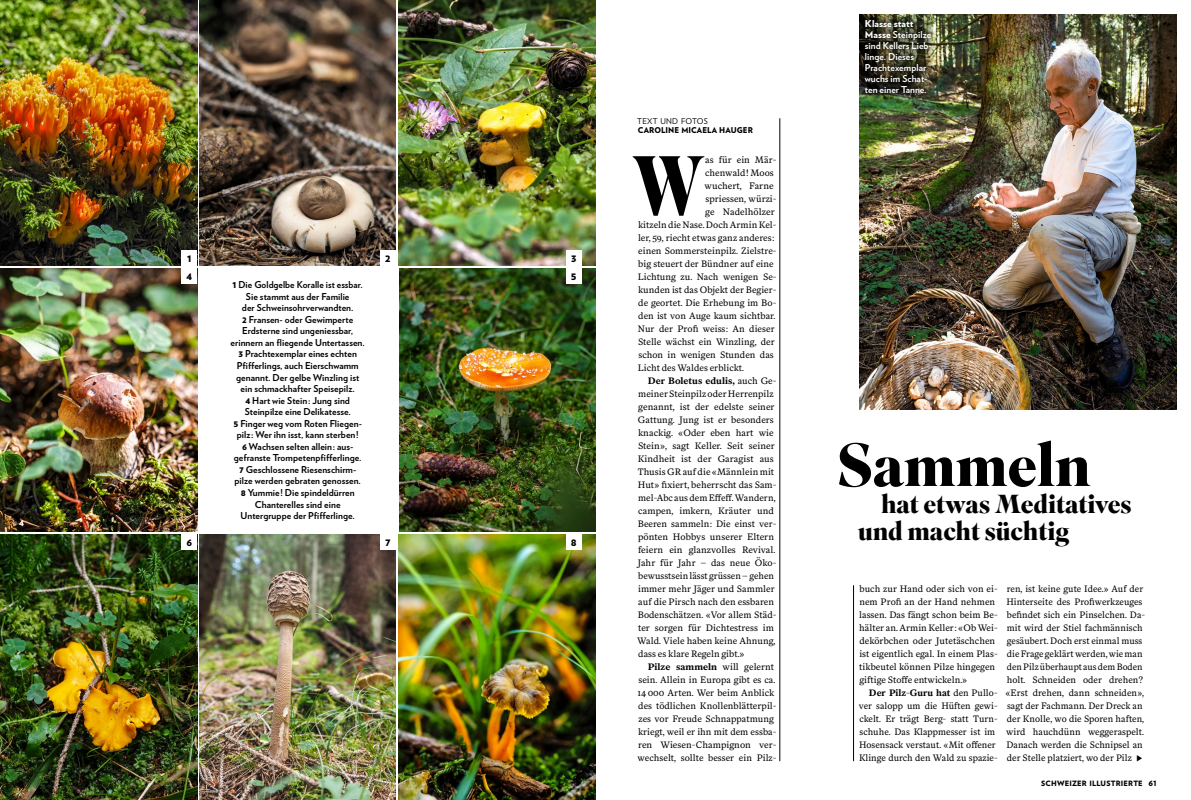
<style>
.page{position:relative;width:1191px;height:800px;background:#fff}
.page>*{position:absolute;margin:0;border:0;box-sizing:border-box;transform-origin:0 0}
._501_a___Initial_Sup{font:900 83.5px "Superior Title";color:#000;scale:.75 1}
._710_Umlauf_SupBo_26{font:700 60px "Superior Title";letter-spacing:-.01em;color:#000}
._710_Umlauf_SupBo_26-2{font:700 26px "Superior Title";letter-spacing:-.01em;color:#000}
._800_Legi_9_5_VBold{font:900 11px "Verlag";color:#000}
._800_Legi_9_5_VBold-2{font:700 9.5px/11.5px "Verlag";letter-spacing:.005em;color:#000;text-align:center}
._800_Legi_9_5_VBold-3{font:700 9.5px/11px "Verlag";letter-spacing:.005em;color:#fff}
._800_Legi_9_5_VBold-4{font:900 9.5px "Verlag";color:#fff}
._502_LT_SupTxt_BS_EZ{font:9.2px/13px "Superior Text";color:#000}
._500_LT_SupTxt_BS_x0{font:9.2px/13px "Superior Text";color:#000}
._501_a___Initial_Sup-2{font:9.2px "Superior Text";color:#000}
._400_AUTOR_VerBlack{font:900 8px/9.5px "Verlag";letter-spacing:.01em;color:#000}
.t1{font:900 7.3px "Verlag";letter-spacing:.025em;color:#000}
.s1{font-weight:900;font-size:10px}
.s2{font-weight:900}
.s3{font-weight:400}
.s4{font-weight:700}
</style>
<div class="page">
<img style="left:0;top:0;width:197px;height:265px">
<img style="left:400px;top:268px;width:195px;height:263px">
<img style="left:0;top:534px;width:197px;height:265px">
<img style="left:200px;top:0;width:195px;height:265px">
<img style="left:0;top:268px;width:197px;height:263px">
<img style="left:200px;top:534px;width:195px;height:265px">
<img style="left:398px;top:0;width:197px;height:265px">
<img style="left:859px;top:14px;width:317px;height:396px">
<img style="left:398px;top:534px;width:197px;height:265px">
<svg style="left:859px;top:99px;width:74px;height:4px"></svg>
<div style="left:182px;top:250px;width:15px;height:15px;background:#fff"></div>
<div style="left:182px;top:268px;width:15px;height:15px;background:#fff"></div>
<div style="left:182px;top:534px;width:15px;height:16px;background:#fff"></div>
<div style="left:380px;top:534px;width:15px;height:16px;background:#fff"></div>
<div style="left:566px;top:534px;width:15px;height:16px;background:#fff"></div>
<div style="left:566px;top:268px;width:15px;height:15px;background:#fff"></div>
<div style="left:380px;top:250px;width:15px;height:15px;background:#fff"></div>
<div style="left:566px;top:250px;width:15px;height:15px;background:#fff"></div>
<div style="left:858px;top:13px;width:79px;height:86px;background:#000;opacity:.75"></div>
<hr style="left:853px;top:585px;width:1px;height:176px;background:#000">
<hr style="left:779px;top:118px;width:1px;height:643px;background:#000">
<p class="_800_Legi_9_5_VBold-4" style="left:19px;top:515px;width:6px">4</p>
<p class="_800_Legi_9_5_VBold" style="left:187px;top:248px;width:6px">1</p>
<p class="_800_Legi_9_5_VBold" style="left:187px;top:266px;width:7px">4</p>
<p class="_800_Legi_9_5_VBold-2" style="left:231px;top:278px;width:136px"><span class="s1">1</span> Die Goldgelbe Koralle ist essbar.<br>Sie stammt aus der Familie<br>der Schweinsohrverwandten.<br><span class="s2">2</span> Fransen- oder Gewimperte<br>Erdsterne sind ungeniessbar, erinnern an fliegende Untertassen.</p>
<p class="_800_Legi_9_5_VBold-2" style="left:236px;top:348px;width:125px"><span class="s2">3</span> Prachtexemplar eines echten<br>Pfifferlings, auch Eierschwamm genannt. Der gelbe Winzling ist ein schmackhafter Speisepilz.</p>
<p class="_800_Legi_9_5_VBold-2" style="left:233px;top:394px;width:130px"><span class="s2">4</span> Hart wie Stein: Jung sind<br>Steinpilze eine Delikatesse.<br><span class="s2">5</span> Finger weg vom Roten Fliegen&shy;pilz: Wer ihn isst, kann sterben!</p>
<p class="_800_Legi_9_5_VBold-2" style="left:234px;top:440px;width:129px"><span class="s2">6</span> Wachsen selten allein: aus&shy;gefranste Trompetenpfifferlinge.</p>
<p class="_800_Legi_9_5_VBold-2" style="left:234px;top:463px;width:128px"><span class="s2">7</span> Geschlossene Riesenschirm&shy;pilze werden gebraten genossen.</p>
<p class="_800_Legi_9_5_VBold-2" style="left:241px;top:486px;width:116px"><span class="s2">8</span> Yummie! Die spindeldürren<br>Chanterelles sind eine<br>Untergruppe der Pfifferlinge.</p>
<p class="_800_Legi_9_5_VBold" style="left:385px;top:248px;width:7px">2</p>
<p class="_800_Legi_9_5_VBold" style="left:571px;top:248px;width:7px">3</p>
<p class="_800_Legi_9_5_VBold" style="left:571px;top:266px;width:7px">5</p>
<p class="_800_Legi_9_5_VBold" style="left:187px;top:533px;width:7px">6</p>
<p class="_800_Legi_9_5_VBold" style="left:385px;top:533px;width:7px">7</p>
<p class="_800_Legi_9_5_VBold" style="left:571px;top:533px;width:7px">8</p>
<p class="_400_AUTOR_VerBlack" style="left:637px;top:116px;width:117px"><span class="s3">TEXT UND FOTOS<br></span>CAROLINE MICAELA HAUGER</p>
<p class="_501_a___Initial_Sup" style="left:632px;top:133px;width:99px">W</p>
<p class="_501_a___Initial_Sup-2" style="left:705px;top:153px;width:73px">as für ein Mär-</p>
<p class="_501_a___Initial_Sup-2" style="left:705px;top:166px;width:70px">chenwald! Moos</p>
<p class="_501_a___Initial_Sup-2" style="left:704px;top:179px;width:71px">wuchert, Farne</p>
<p class="_501_a___Initial_Sup-2" style="left:705px;top:192px;width:73px">spriessen, würzi-</p>
<p class="_501_a___Initial_Sup-2" style="left:705px;top:205px;width:71px">ge Nadelhölzer</p>
<p class="_501_a___Initial_Sup-2" style="left:638px;top:218px;width:140px">kitzeln die Nase. Doch Armin Kel-</p>
<p class="_501_a___Initial_Sup-2" style="left:638px;top:231px;width:138px">ler, 59, riecht etwas ganz anderes:</p>
<p class="_501_a___Initial_Sup-2" style="left:638px;top:244px;width:140px">einen Sommersteinpilz. Zielstre-</p>
<p class="_501_a___Initial_Sup-2" style="left:638px;top:257px;width:137px">big steuert der Bündner auf eine</p>
<p class="_501_a___Initial_Sup-2" style="left:638px;top:270px;width:140px">Lichtung zu. Nach wenigen Se-</p>
<p class="_501_a___Initial_Sup-2" style="left:638px;top:283px;width:140px">kunden ist das Objekt der Begier-</p>
<p class="_501_a___Initial_Sup-2" style="left:638px;top:296px;width:140px">de geortet. Die Erhebung im Bo-</p>
<p class="_501_a___Initial_Sup-2" style="left:638px;top:309px;width:139px">den ist von Auge kaum sichtbar.</p>
<p class="_501_a___Initial_Sup-2" style="left:638px;top:322px;width:138px">Nur der Profi weiss: An dieser</p>
<p class="_501_a___Initial_Sup-2" style="left:638px;top:335px;width:138px">Stelle wächst ein Winzling, der</p>
<p class="_501_a___Initial_Sup-2" style="left:638px;top:348px;width:137px">schon in wenigen Stunden das</p>
<p class="_501_a___Initial_Sup-2" style="left:638px;top:361px;width:108px">Licht des Waldes erblickt.</p>
<p class="_500_LT_SupTxt_BS_x0" style="left:637px;top:374px;width:141px;text-indent:11px"><span class="s4">Der Boletus edulis,</span> auch Ge&shy;meiner Steinpilz oder Herrenpilz genannt, ist der edelste seiner<br>Gattung. Jung ist er besonders knackig. «Oder eben hart wie<br>Stein», sagt Keller. Seit seiner<br>Kindheit ist der Garagist aus<br>Thusis GR auf die «Männlein mit<br>Hut» fixiert, beherrscht das Sam&shy;mel-Abc aus dem Effeff. Wandern, campen, imkern, Kräuter und<br>Beeren sammeln: Die einst ver&shy;pönten Hobbys unserer Eltern feiern ein glanzvolles Revival.<br>Jahr für Jahr – das neue Öko&shy;bewusstsein lässt grüssen – gehen immer mehr Jäger und Sammler auf die Pirsch nach den essbaren<br>Bodenschätzen. «Vor allem Städ&shy;ter sorgen für Dichtestress im<br>Wald. Viele haben keine Ahnung, dass es klare Regeln gibt.»</p>
<p class="_502_LT_SupTxt_BS_EZ" style="left:637px;top:660px;width:140px;text-indent:10px"><span class="s4">Pilze sammeln</span> will gelernt sein. Allein in Europa gibt es ca.<br>14 000 Arten. Wer beim Anblick des tödlichen Knollenblätterpil&shy;zes vor Freude Schnappatmung kriegt, weil er ihn mit dem essba&shy;ren Wiesen-Champignon ver&shy;wechselt, sollte besser ein Pilz-</p>
<p class="_800_Legi_9_5_VBold-3" style="left:865px;top:17px;width:69px"><span class="s2">Klasse statt<br>Masse</span> Steinpilze sind Kellers Lieb&shy;linge. Dieses<br>Prachtexemplar wuchs im Schat&shy;ten einer Tanne.</p>
<p class="_710_Umlauf_SupBo_26" style="left:837px;top:427px;width:255px">Sammeln</p>
<p class="_710_Umlauf_SupBo_26-2" style="left:881px;top:487px;width:252px">hat etwas Meditatives</p>
<p class="_710_Umlauf_SupBo_26-2" style="left:857px;top:514px;width:213px">und macht süchtig</p>
<p class="_502_LT_SupTxt_BS_EZ" style="left:859px;top:582px;width:140px">buch zur Hand oder sich von ei&shy;nem Profi an der Hand nehmen lassen. Das fängt schon beim Be&shy;hälter an. Armin Keller: «Ob Wei&shy;dekörbchen oder Jutetäschchen ist eigentlich egal. In einem Plas&shy;tikbeutel können Pilze hingegen giftige Stoffe entwickeln.»</p>
<p class="_502_LT_SupTxt_BS_EZ" style="left:858px;top:686px;width:140px;text-indent:10px"><span class="s4">Der Pilz-Guru hat</span> den Pullo&shy;ver salopp um die Hüften gewi&shy;ckelt. Er trägt Berg- statt Turn&shy;schuhe. Das Klappmesser ist im<br>Hosensack verstaut. «Mit offener<br>Klinge durch den Wald zu spazie-</p>
<p class="_502_LT_SupTxt_BS_EZ" style="left:1005px;top:582px;width:141px">ren, ist keine gute Idee.» Auf der<br>Hinterseite des Profiwerkzeuges befindet sich ein Pinselchen. Da&shy;mit wird der Stiel fachmännisch gesäubert. Doch erst einmal muss die Frage geklärt werden, wie man den Pilz überhaupt aus dem Boden holt. Schneiden oder drehen? «Erst drehen, dann schneiden», sagt der Fachmann. Der Dreck an der Knolle, wo die Sporen haften, wird hauchdünn weggeraspelt.<br>Danach werden die Schnipsel an der Stelle platziert, wo der Pilz</p>
<p class="t1" style="left:1041px;top:777px;width:103px">SCHWEIZER ILLUSTRIERTE</p>
<p class="t1" style="left:1148px;top:777px;width:10px">61</p>
</div>
